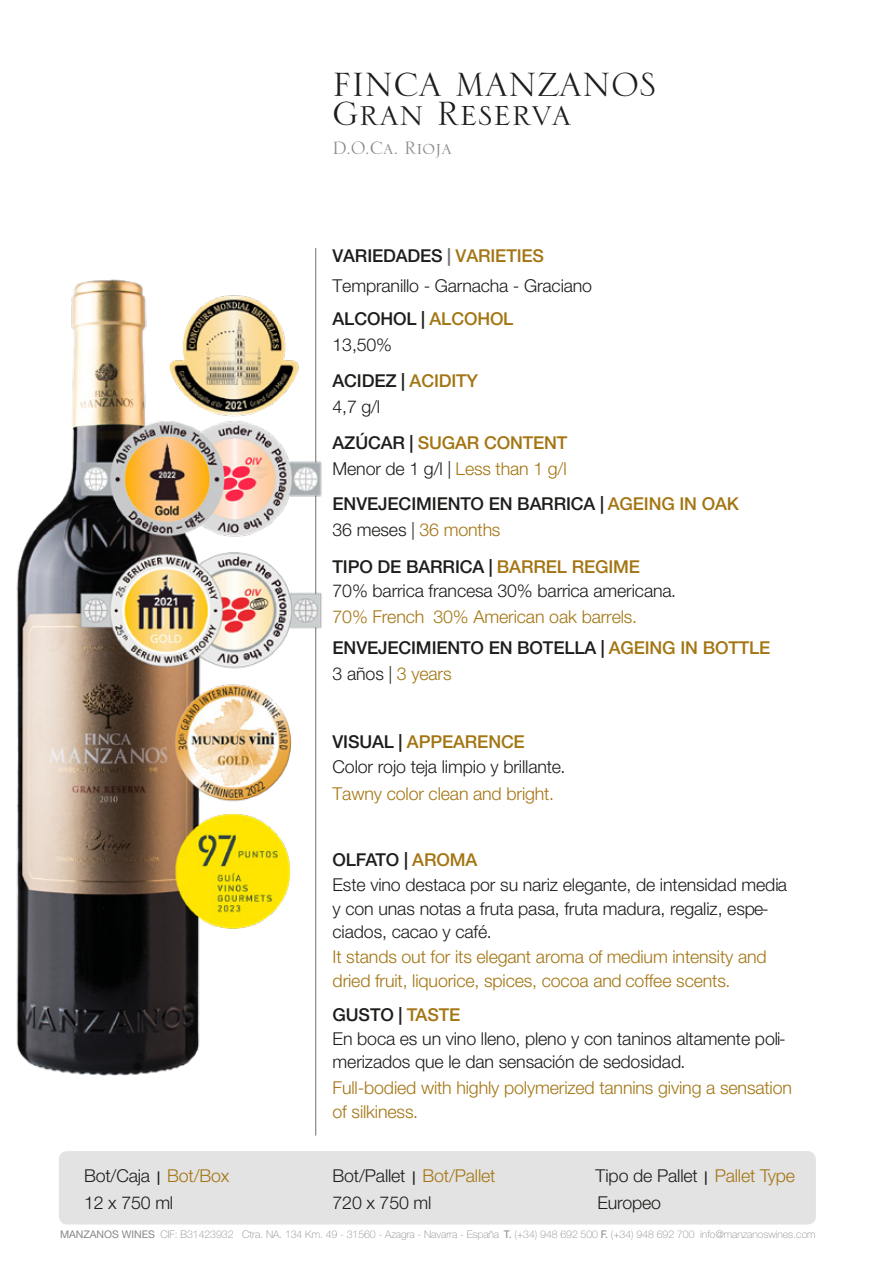
<style>
.page{position:relative;width:893px;height:1263px;background:#fff}
.page>*{position:absolute;margin:0;border:0;box-sizing:border-box;transform-origin:0 0}
.t1{font:44.4px "Serlio LT Std";color:#1d1d1b}
.t2{font:23.7px "Serlio LT Std";color:#878787}
.t3{font:300 17.7px/23.7px "Helvetica Neue LT Std";letter-spacing:-.01em;color:#1d1d1b}
.t4{font:300 17.7px/24.2px "Helvetica Neue LT Std";letter-spacing:-.01em;color:#a37513}
.t5{font:500 17.7px/35px "Helvetica Neue LT Std";letter-spacing:-.01em;color:#1d1d1b}
.t6{font:500 17.7px "Helvetica Neue LT Std";letter-spacing:-.01em;color:#a37513}
.t7{font:100 10.5px "Helvetica Neue LT Std";letter-spacing:-.005em;color:#878787}
.s1{font-weight:500}
.s2{font-weight:500;color:#706f6f}
.s3{font-weight:500;color:#a37513}
.s4{color:#a37513}
.s5{color:#1d1d1b}
.s6{font-weight:300}
.s7{font-weight:300;color:#a37513}
.s8{font-weight:500;font-size:13.5px}
.s9{font-weight:400}
</style>
<div class="page">
<div style="left:59px;top:1151px;width:757px;height:73px;background:#e3e3e3;border-radius:8px"></div>
<hr style="left:315px;top:248px;width:1px;height:887px;background:#706f6f">
<img style="left:16px;top:279px;width:306px;height:798px">
<h1 class="t1" style="left:333px;top:63px;width:325px">FINCA MANZANOS</h1>
<h1 class="t1" style="left:333px;top:92px;width:240px">Gran Reserva</h1>
<h2 class="t2" style="left:333px;top:136px;width:121px">D.O.Ca. Rioja</h2>
<p class="t3" style="left:333px;top:241px;width:261px;line-height:29.8px"><span class="s1">VARIEDADES</span> <span class="s2">|</span> <span class="s3">VARIETIES<br></span>Tempranillo - Garnacha - Graciano</p>
<p class="t5" style="left:332px;top:301px;width:182px">ALCOHOL | <span class="s4">ALCOHOL</span></p>
<p class="t3" style="left:333px;top:332px;width:61px">13,50%</p>
<p class="t5" style="left:333px;top:363px;width:147px">ACIDEZ | <span class="s4">ACIDITY</span></p>
<p class="t3" style="left:333px;top:394px;width:49px">4,7 g/l</p>
<p class="t6" style="left:333px;top:432px;width:236px"><span class="s5">AZÚCAR |</span> SUGAR CONTENT</p>
<p class="t5" style="left:333px;top:451px;width:408px"><span class="s6">Menor de 1 g/l |</span> <span class="s7">Less than 1 g/l<br></span>ENVEJECIMIENTO EN BARRICA | <span class="s4">AGEING IN OAK</span></p>
<p class="t3" style="left:333px;top:517px;width:169px">36 meses | <span class="s4">36 months</span></p>
<p class="t3" style="left:333px;top:554px;width:345px"><span class="s1">TIPO DE BARRICA |</span> <span class="s3">BARREL REGIME<br></span>70% barrica francesa 30% barrica americana.</p>
<p class="t4" style="left:333px;top:604px;width:306px">70% French 30% American oak barrels.</p>
<p class="t5" style="left:333px;top:634px;width:439px;line-height:26.1px">ENVEJECIMIENTO EN BOTELLA | <span class="s4">AGEING IN BOTTLE<br></span><span class="s6">3 años |</span> <span class="s7">3 years</span></p>
<p class="t3" style="left:333px;top:729px;width:234px;line-height:24.8px"><span class="s1">VISUAL |</span> <span class="s3">APPEARENCE<br></span>Color rojo teja limpio y brillante.</p>
<p class="t4" style="left:333px;top:781px;width:223px">Tawny color clean and bright.</p>
<p class="t3" style="left:333px;top:848px;width:456px"><span class="s1">OLFATO |</span> <span class="s3">AROMA<br></span>Este vino destaca por su nariz elegante, de intensidad media y con unas notas a fruta pasa, fruta madura, regaliz, espe&shy;ciados, cacao y café.</p>
<p class="t4" style="left:333px;top:944px;width:436px">It stands out for its elegant aroma of medium intensity and dried fruit, liquorice, spices, cocoa and coffee scents.</p>
<p class="t3" style="left:333px;top:1002px;width:455px"><span class="s1">GUSTO |</span> <span class="s3">TASTE<br></span>En boca es un vino lleno, pleno y con taninos altamente poli&shy;merizados que le dan sensación de sedosidad.</p>
<p class="t4" style="left:333px;top:1075px;width:461px">Full-bodied with highly polymerized tannins giving a sensation of silkiness.</p>
<p class="t3" style="left:84px;top:1163px;width:147px">Bot/Caja <span class="s8">|</span> <span class="s4">Bot/Box</span></p>
<p class="t3" style="left:333px;top:1163px;width:164px">Bot/Pallet <span class="s8">|</span> <span class="s4">Bot/Pallet</span></p>
<p class="t3" style="left:595px;top:1163px;width:201px">Tipo de Pallet <span class="s8">|</span> <span class="s4">Pallet Type</span></p>
<p class="t3" style="left:84px;top:1190px;width:91px">12 x 750 ml</p>
<p class="t3" style="left:333px;top:1190px;width:100px">720 x 750 ml</p>
<p class="t3" style="left:597px;top:1190px;width:65px">Europeo</p>
<p class="t7" style="left:60px;top:1228px;width:757px"><span class="s9">MANZANOS WINES</span> CIF: B31423932 Ctra. NA. 134 Km. 49 - 31560 - Azagra - Navarra - España <span class="s9">T.</span> (+34) 948 692 500 <span class="s9">F.</span> (+34) 948 692 700 info@manzanoswines.com</p>
</div>
